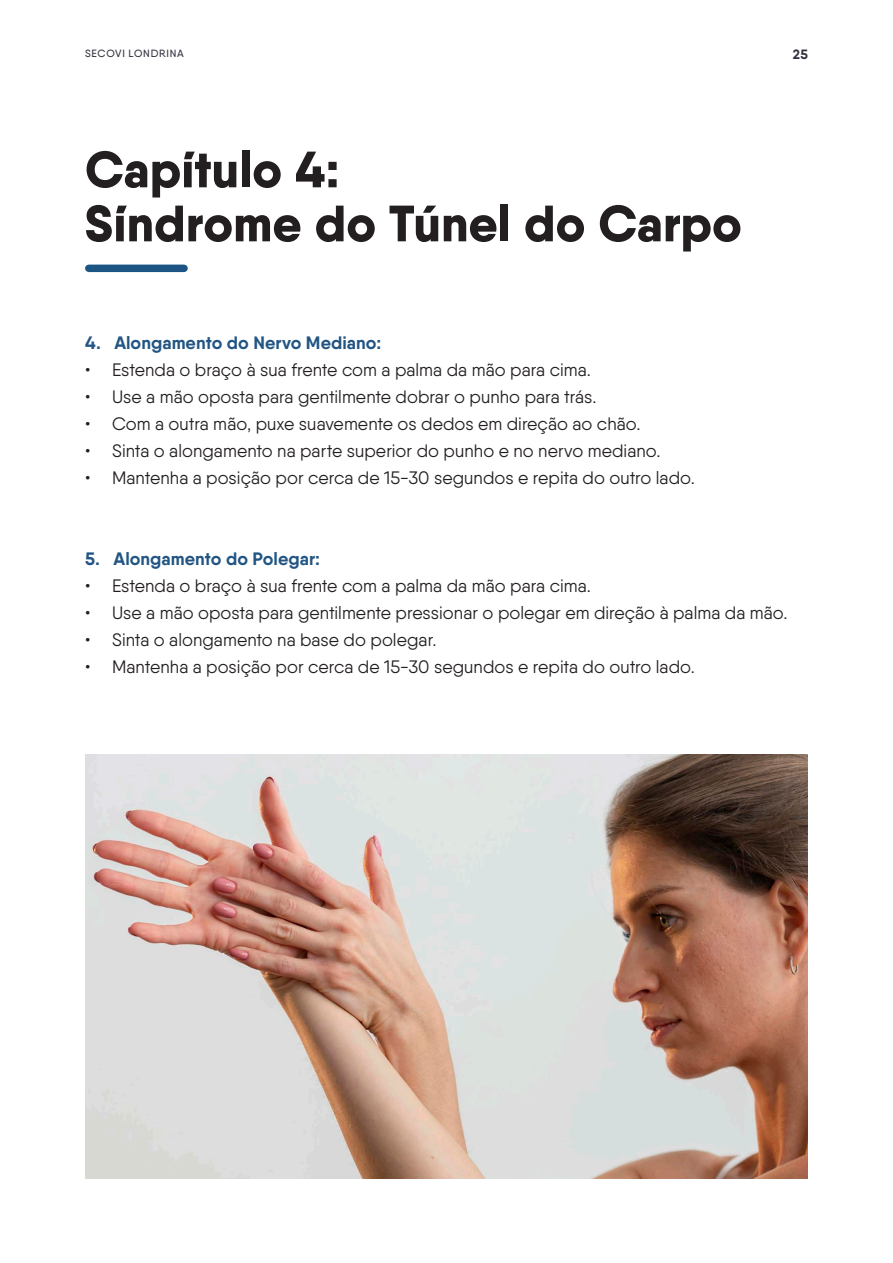
<style>
.page{position:relative;width:893px;height:1263px;background:#fff}
.page>*{position:absolute;margin:0;border:0;box-sizing:border-box;transform-origin:0 0}
.Capítulo_1__Osteoartrose{font:800 51px "Qanelas";color:#231f20}
.t1{font:18px "Qanelas";letter-spacing:.005em;color:#231f20}
.Body_Text{font:700 18px "Qanelas";letter-spacing:.005em;color:#225583}
.t2{font:700 13.5px "Qanelas";color:#32323f}
.t3{font:500 10.5px "Qanelas";letter-spacing:.07em;color:#32323f}
</style>
<div class="page">
<div style="left:89px;top:265px;width:95px;height:7px;background:#1c5583"></div>
<img style="left:85px;top:754px;width:723px;height:425px">
<p class="t3" style="left:85px;top:47px;width:100px">SECOVI LONDRINA</p>
<p class="t2" style="left:793px;top:45px;width:16px">25</p>
<p class="Capítulo_1__Osteoartrose" style="left:85px;top:137px;width:256px">Capítulo 4:</p>
<p class="Capítulo_1__Osteoartrose" style="left:85px;top:191px;width:658px">Síndrome do Túnel do Carpo</p>
<p class="Body_Text" style="left:85px;top:332px;width:298px">4. Alongamento do Nervo Mediano:</p>
<p class="t1" style="left:85px;top:359px;width:507px">• Estenda o braço à sua frente com a palma da mão para cima.</p>
<p class="t1" style="left:85px;top:386px;width:513px">• Use a mão oposta para gentilmente dobrar o punho para trás.</p>
<p class="t1" style="left:85px;top:413px;width:557px">• Com a outra mão, puxe suavemente os dedos em direção ao chão.</p>
<p class="t1" style="left:85px;top:440px;width:577px">• Sinta o alongamento na parte superior do punho e no nervo mediano.</p>
<p class="t1" style="left:85px;top:467px;width:611px">• Mantenha a posição por cerca de 15-30 segundos e repita do outro lado.</p>
<p class="Body_Text" style="left:85px;top:548px;width:236px">5. Alongamento do Polegar:</p>
<p class="t1" style="left:85px;top:575px;width:507px">• Estenda o braço à sua frente com a palma da mão para cima.</p>
<p class="t1" style="left:85px;top:602px;width:704px">• Use a mão oposta para gentilmente pressionar o polegar em direção à palma da mão.</p>
<p class="t1" style="left:85px;top:629px;width:353px">• Sinta o alongamento na base do polegar.</p>
<p class="t1" style="left:85px;top:656px;width:611px">• Mantenha a posição por cerca de 15-30 segundos e repita do outro lado.</p>
</div>
